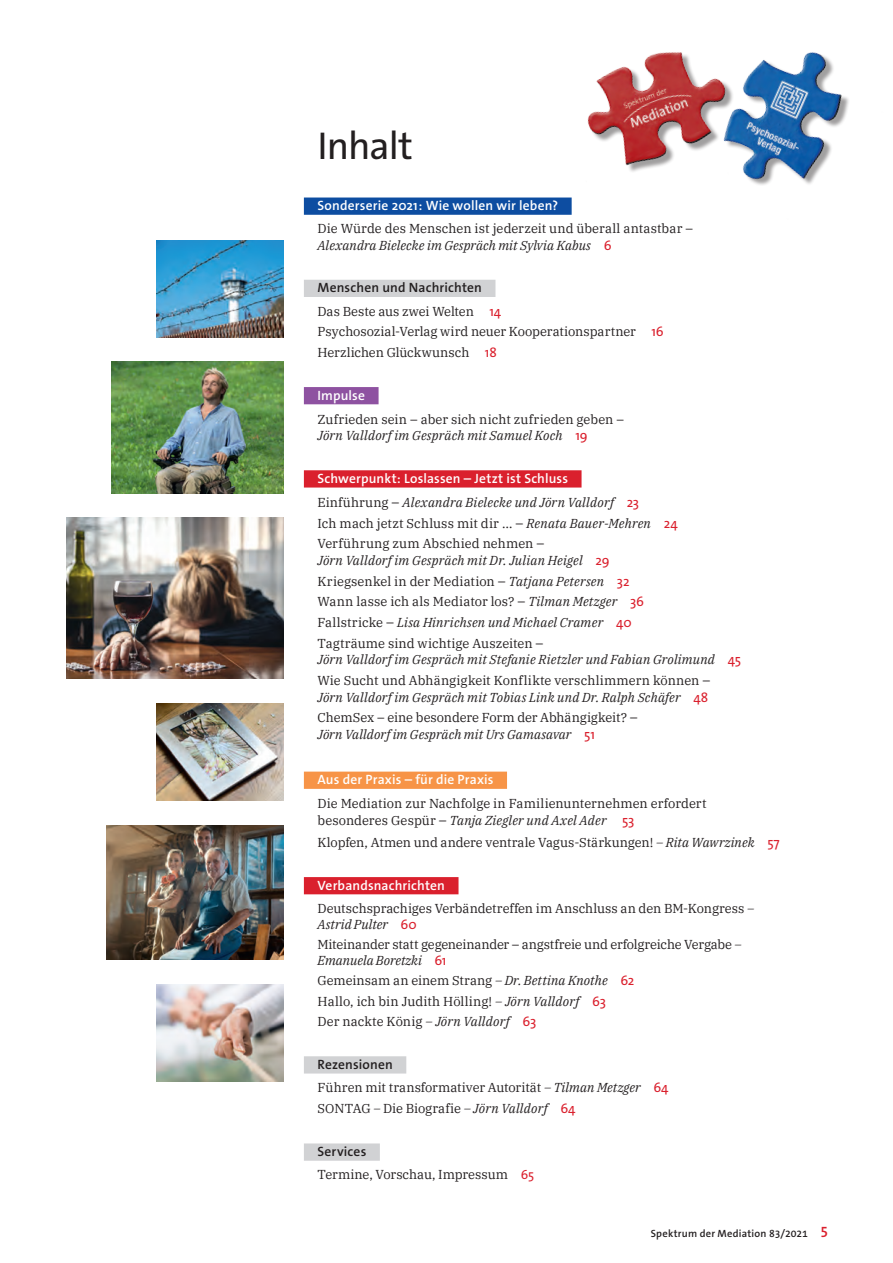
<style>
.page{position:relative;width:893px;height:1263px;background:#fff}
.page>*{position:absolute;margin:0;border:0;box-sizing:border-box;transform-origin:0 0}
.t1{font:39px "The Sans Os F";letter-spacing:-.025em;color:#231f20}
.t2{font:600 13.5px "The Sans Os F";letter-spacing:.01em;color:#fff}
.t3{font:600 13.5px "The Sans Os F";letter-spacing:.01em;color:#231f20}
.t4{font:12.9px/20.4px "IBM Plex Serif";letter-spacing:-.005em;color:#231f20}
.t5{font:italic 12.9px/20.7px "IBM Plex Serif";letter-spacing:.01em;color:#231f20}
.t6{font:600 10.5px "The Sans Os F";letter-spacing:.02em;color:#231f20}
.s1{font-style:italic}
.s2{font-family:"The Sans Os F";font-size:13.5px;color:#da202d}
.s3{font-size:13.5px}
.s4{font-family:"The Sans Os F";font-style:normal;font-size:13.5px;color:#da202d}
.s5{font-style:normal}
.s6{font-style:normal;font-size:13.5px}
.s7{font-family:"The Sans Os F";color:#da202d}
.s8{font-size:15px;color:#da202d}
</style>
<div class="page">
<img style="left:531px;top:55px;width:120px;height:143px">
<img style="left:651px;top:52px;width:198px;height:133px">
<div style="left:304px;top:198px;width:268px;height:17px;background:#0d4da1"></div>
<div style="left:304px;top:280px;width:191px;height:17px;background:#d1d2d4"></div>
<div style="left:304px;top:387px;width:75px;height:17px;background:#8e52a1"></div>
<div style="left:304px;top:470px;width:278px;height:17px;background:#da202d"></div>
<div style="left:304px;top:772px;width:203px;height:17px;background:#f79447"></div>
<div style="left:304px;top:877px;width:154px;height:17px;background:#da202d"></div>
<div style="left:304px;top:1056px;width:102px;height:17px;background:#d1d2d4"></div>
<div style="left:304px;top:1143px;width:76px;height:18px;background:#d1d2d4"></div>
<img style="left:156px;top:240px;width:127px;height:97px">
<img style="left:66px;top:518px;width:217px;height:160px">
<img style="left:156px;top:703px;width:127px;height:97px">
<img style="left:156px;top:985px;width:127px;height:97px">
<img style="left:107px;top:825px;width:176px;height:135px">
<img style="left:112px;top:362px;width:171px;height:131px">
<h1 class="t1" style="left:317px;top:121px;width:97px">Inhalt</h1>
<p class="t2" style="left:317px;top:197px;width:242px">Sonderserie 2021: Wie wollen wir leben?</p>
<p class="t4" style="left:317px;top:219px;width:377px;line-height:16.5px">Die Würde des Menschen ist jederzeit und überall antastbar –<br><span class="s1">Alexandra Bielecke im Gespräch mit Sylvia Kabus</span> <span class="s2">6</span></p>
<p class="t3" style="left:317px;top:279px;width:166px">Menschen und Nachrichten</p>
<p class="t4" style="left:317px;top:300px;width:348px">Das Beste aus zwei Welten <span class="s2">14<br></span>Psychosozial-Verlag wird neuer Kooperationspartner <span class="s2">16<br></span>Herzlichen Glückwunsch <span class="s2">18</span></p>
<p class="t2" style="left:317px;top:387px;width:49px">Impulse</p>
<p class="t4" style="left:317px;top:410px;width:308px;line-height:16.5px">Zufrieden sein – aber sich nicht zufrieden geben –<br><span class="s1">Jörn Valldorf im Gespräch mit Samuel Koch</span> <span class="s2">19</span></p>
<p class="t2" style="left:317px;top:470px;width:252px">Schwerpunkt: Loslassen – Jetzt ist Schluss</p>
<p class="t4" style="left:317px;top:491px;width:362px">Einführung <span class="s3">–</span> <span class="s1">Alexandra Bielecke und Jörn Valldorf</span> <span class="s2">23<br></span>Ich mach jetzt Schluss mit dir … <span class="s3">–</span> <span class="s1">Renata Bauer-Mehren</span> <span class="s2">24<br></span>Verführung zum Abschied nehmen <span class="s3">–</span></p>
<p class="t5" style="left:317px;top:549px;width:328px">Jörn Valldorf im Gespräch mit Dr. Julian Heigel <span class="s4">29<br></span><span class="s5">Kriegsenkel in der Mediation</span> <span class="s6">–</span> Tatjana Petersen <span class="s4">32<br></span><span class="s5">Wann lasse ich als Mediator los?</span> <span class="s6">–</span> Tilman Metzger <span class="s4">36<br></span><span class="s5">Fallstricke</span> <span class="s6">–</span> Lisa Hinrichsen und Michael Cramer <span class="s4">40<br></span><span class="s5">Tagträume sind wichtige Auszeiten</span> <span class="s6">–</span></p>
<p class="t5" style="left:317px;top:648px;width:425px">Jörn Valldorf im Gespräch mit Stefanie Rietzler und Fabian Grolimund <span class="s4">45<br></span><span class="s5">Wie Sucht und Abhängigkeit Konflikte verschlimmern können</span> <span class="s6">–</span></p>
<p class="t5" style="left:317px;top:685px;width:392px">Jörn Valldorf im Gespräch mit Tobias Link und Dr. Ralph Schäfer <span class="s4">48<br></span><span class="s5">ChemSex – eine besondere Form der Abhängigkeit?</span> <span class="s6">–</span></p>
<p class="t5" style="left:317px;top:723px;width:279px">Jörn Valldorf im Gespräch mit Urs Gamasavar <span class="s4">51</span></p>
<p class="t2" style="left:317px;top:771px;width:178px">Aus der Praxis – für die Praxis</p>
<p class="t4" style="left:317px;top:794px;width:391px;line-height:16.5px">Die Mediation zur Nachfolge in Familienunternehmen erfordert besonderes Gespür <span class="s3">–</span> <span class="s1">Tanja Ziegler und Axel Ader</span> <span class="s2">53</span></p>
<p class="t4" style="left:317px;top:831px;width:464px">Klopfen, Atmen und andere ventrale Vagus-Stärkungen! <span class="s1">– Rita Wawrzinek</span> <span class="s2">57</span></p>
<p class="t2" style="left:317px;top:876px;width:129px">Verbandsnachrichten</p>
<p class="t4" style="left:317px;top:899px;width:438px;line-height:16.2px">Deutschsprachiges Verbändetreffen im Anschluss an den BM-Kongress <span class="s1">–<br>Astrid Pulter</span> <span class="s2">60</span></p>
<p class="t4" style="left:317px;top:935px;width:426px;line-height:16.2px">Miteinander statt gegeneinander – angstfreie und erfolgreiche Vergabe <span class="s1">–<br>Emanuela Boretzki</span> <span class="s2">61</span></p>
<p class="t4" style="left:317px;top:969px;width:318px">Gemeinsam an einem Strang <span class="s1">– Dr. Bettina Knothe</span> <span class="s2">62<br></span>Hallo, ich bin Judith Hölling! <span class="s1">– Jörn Valldorf</span> <span class="s2">63<br></span>Der nackte König <span class="s1">– Jörn Valldorf</span> <span class="s2">63</span></p>
<p class="t3" style="left:317px;top:1056px;width:77px">Rezensionen</p>
<p class="t4" style="left:317px;top:1076px;width:353px">Führen mit transformativer Autorität <span class="s1">– Tilman Metzger</span> <span class="s2">64<br></span>SONTAG <span class="s1">–</span> Die Biografie <span class="s1">– Jörn Valldorf</span> <span class="s2">64</span></p>
<p class="t3" style="left:317px;top:1143px;width:50px">Services</p>
<p class="t4" style="left:317px;top:1163px;width:218px">Termine, Vorschau, Impressum <span class="s7">65</span></p>
<p class="t6" style="left:651px;top:1227px;width:178px">Spektrum der Mediation 83/2021 <span class="s8">5</span></p>
</div>
